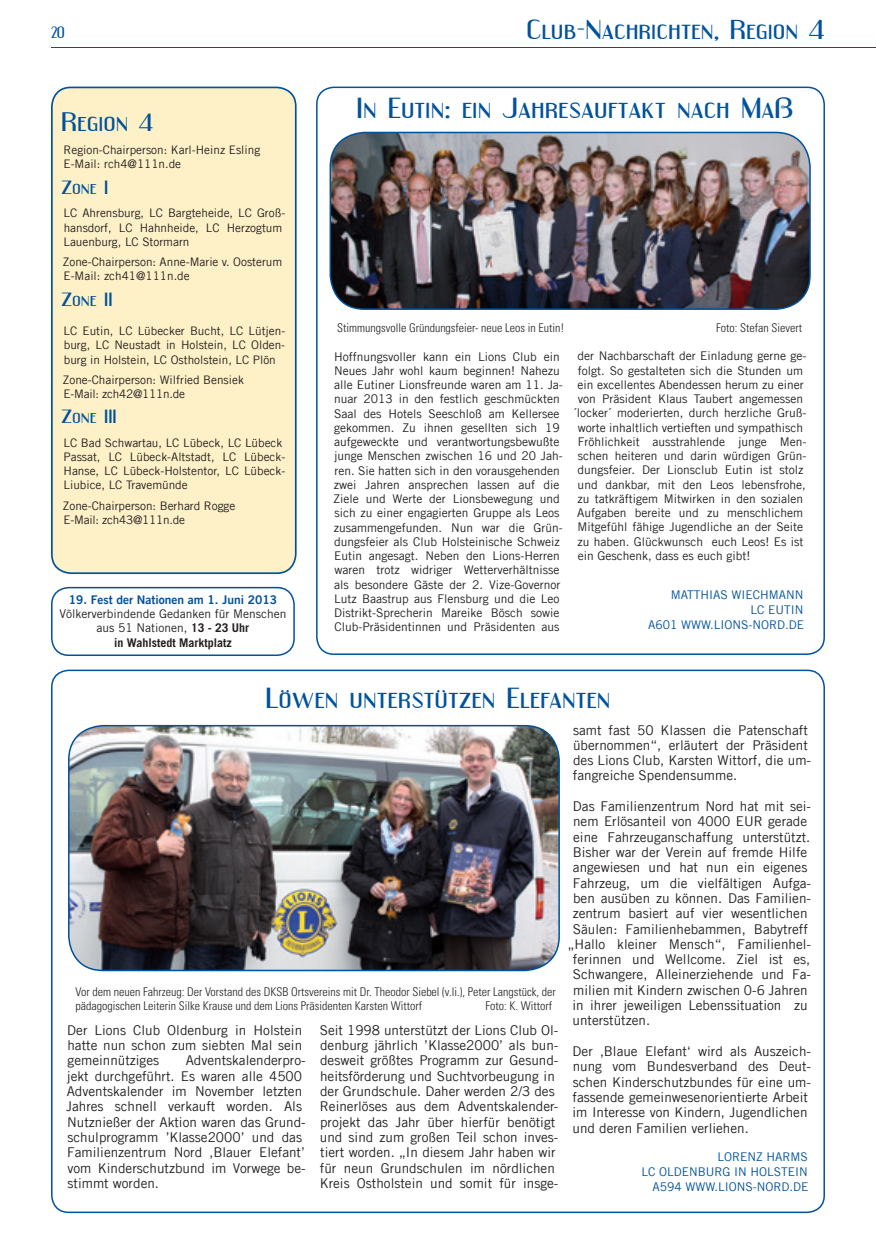
<style>
.page{position:relative;width:876px;height:1255px;background:#fff}
.page>*{position:absolute;margin:0;border:0;box-sizing:border-box;transform-origin:0 0}
.t1{font:25.5px "Engebrechtre Expanded";color:#01529a}
.t2{font:24px "Engebrechtre Expanded";color:#01529a}
.t3{font:23.55px "Engebrechtre Expanded";color:#01529a}
.t4{font:16.8px "Engebrechtre Expanded";color:#01529a}
.t5{font:14.25px "Engebrechtre";color:#01529a}
.t6{font:13.5px/15.3px "Trade Gothic LT";color:#231f20}
.t7{font:12px/14.2px "Trade Gothic LT";color:#231f20}
.t8{font:300 condensed 12px/14.4px "Univers";color:#231f20}
.t9{font:12px "Trade Gothic LT";color:#01529a}
.t10{font:12px/14.4px "Trade Gothic";color:#231f20;text-align:center}
.t11{font:12px "Trade Gothic LT Bold Two";color:#01529a}
.t12{font:11.85px/14.1px "Trade Gothic LT";color:#231f20}
.s1{font-size:21.9px}
.s2{font-weight:700}
</style>
<div class="page">
<hr style="left:51px;top:47px;width:825px;height:1px;background:#01529a">
<div style="left:52px;top:87px;width:244px;height:486px;background:#fef1c7;border-radius:19px"></div>
<div style="left:51px;top:87px;width:246px;height:487px;border:2px solid #01529a;border-radius:19px"></div>
<div style="left:316px;top:87px;width:509px;height:568px;border:2px solid #01529a;border-radius:17px"></div>
<img style="left:330px;top:133px;width:480px;height:176px">
<div style="left:330px;top:132px;width:481px;height:178px;border:2px solid #01529a;border-radius:34px"></div>
<img style="left:69px;top:725px;width:490px;height:245px">
<div style="left:68px;top:725px;width:492px;height:246px;border:2px solid #01529a;border-radius:34px"></div>
<div style="left:51px;top:587px;width:244px;height:69px;border:2px solid #01529a;border-radius:17px"></div>
<p class="t5" style="left:51px;top:24px;width:15px">20</p>
<h2 class="t2" style="left:526px;top:16px;width:300px">Club-Nachrichten, Region 4</h2>
<h3 class="t3" style="left:61px;top:107px;width:94px">Region <span class="s1">4</span></h3>
<p class="t12" style="left:64px;top:143px;width:198px">Region-Chairperson: Karl-Heinz Esling<br>E-Mail: rch4@111n.de</p>
<p class="t4" style="left:61px;top:177px;width:48px">Zone I</p>
<p class="t12" style="left:64px;top:206px;width:223px">LC Ahrensburg, LC Bargteheide, LC Groß&shy;hansdorf, LC Hahnheide, LC Herzogtum<br>Lauenburg, LC Stormarn</p>
<p class="t12" style="left:63px;top:254px;width:221px">Zone-Chairperson: Anne-Marie v. Oosterum<br>E-Mail: zch41@111n.de</p>
<p class="t4" style="left:61px;top:289px;width:53px">Zone II</p>
<p class="t12" style="left:64px;top:324px;width:223px;text-align:justify">LC Eutin, LC Lübecker Bucht, LC Lütjen&shy;burg, LC Neustadt in Holstein, LC Olden&shy;burg in Holstein, LC Ostholstein, LC Plön</p>
<p class="t12" style="left:63px;top:372px;width:182px">Zone-Chairperson: Wilfried Bensiek<br>E-Mail: zch42@111n.de</p>
<p class="t4" style="left:61px;top:407px;width:57px">Zone III</p>
<p class="t12" style="left:64px;top:435px;width:223px">LC Bad Schwartau, LC Lübeck, LC Lübeck Passat, LC Lübeck-Altstadt, LC Lübeck-Hanse, LC Lübeck-Holstentor, LC Lübeck-Liubice, LC Travemünde</p>
<p class="t12" style="left:63px;top:498px;width:174px">Zone-Chairperson: Berhard Rogge<br>E-Mail: zch43@111n.de</p>
<p class="t11" style="left:69px;top:592px;width:210px">19. Fest der Nationen am 1. Juni 2013</p>
<p class="t10" style="left:59px;top:606px;width:229px">Völkerverbindende Gedanken für Menschen aus 51 Nationen, <span class="s2">13 - 23 Uhr<br>in Wahlstedt Marktplatz</span></p>
<h1 class="t1" style="left:357px;top:93px;width:439px">In Eutin: ein Jahresauftakt nach Maß</h1>
<p class="t8" style="left:337px;top:320px;width:229px">Stimmungsvolle Gründungsfeier- neue Leos in Eutin!</p>
<p class="t8" style="left:716px;top:320px;width:87px">Foto: Stefan Sievert</p>
<p class="t7" style="left:334px;top:349px;width:231px">Hoffnungsvoller kann ein Lions Club ein Neues Jahr wohl kaum beginnen! Nahezu alle Eutiner Lionsfreunde waren am 11. Ja&shy;nuar 2013 in den festlich geschmückten Saal des Hotels Seeschloß am Kellersee gekommen. Zu ihnen gesellten sich 19 aufgeweckte und verantwortungsbewußte junge Menschen zwischen 16 und 20 Jah&shy;ren. Sie hatten sich in den vorausgehenden zwei Jahren ansprechen lassen auf die Ziele und Werte der Lionsbewegung und sich zu einer engagierten Gruppe als Leos zusammengefunden. Nun war die Grün&shy;dungsfeier als Club Holsteinische Schweiz Eutin angesagt. Neben den Lions-Herren waren trotz widriger Wetterverhältnisse als besondere Gäste der 2. Vize-Governor Lutz Baastrup aus Flensburg und die Leo Distrikt-Sprecherin Mareike Bösch sowie Club-Präsidentinnen und Präsidenten aus</p>
<p class="t7" style="left:578px;top:349px;width:230px">der Nachbarschaft der Einladung gerne ge-</p>
<p class="t7" style="left:578px;top:363px;width:227px">folgt. So gestalteten sich die Stunden um</p>
<p class="t7" style="left:578px;top:377px;width:228px">ein excellentes Abendessen herum zu einer</p>
<p class="t7" style="left:578px;top:391px;width:227px">von Präsident Klaus Taubert angemessen</p>
<p class="t7" style="left:574px;top:406px;width:234px">´locker´ moderierten, durch herzliche Gruß-</p>
<p class="t7" style="left:578px;top:420px;width:227px">worte inhaltlich vertieften und sympathisch</p>
<p class="t7" style="left:578px;top:434px;width:230px">Fröhlichkeit ausstrahlende junge Men-</p>
<p class="t7" style="left:578px;top:448px;width:230px">schen heiteren und darin würdigen Grün-</p>
<p class="t7" style="left:578px;top:463px;width:227px">dungsfeier. Der Lionsclub Eutin ist stolz</p>
<p class="t7" style="left:578px;top:477px;width:230px">und dankbar, mit den Leos lebensfrohe,</p>
<p class="t7" style="left:577px;top:491px;width:227px">zu tatkräftigem Mitwirken in den sozialen</p>
<p class="t7" style="left:577px;top:505px;width:227px">Aufgaben bereite und zu menschlichem</p>
<p class="t7" style="left:578px;top:520px;width:227px">Mitgefühl fähige Jugendliche an der Seite</p>
<p class="t7" style="left:577px;top:534px;width:228px">zu haben. Glückwunsch euch Leos! Es ist</p>
<p class="t7" style="left:578px;top:548px;width:174px">ein Geschenk, dass es euch gibt!</p>
<p class="t9" style="left:671px;top:587px;width:18px">Matthias</p>
<p class="t9" style="left:731px;top:587px;width:19px">Wiechmann</p>
<p class="t9" style="left:750px;top:602px;width:33px">LC Eutin</p>
<p class="t9" style="left:648px;top:617px;width:44px">A601 www</p>
<p class="t9" style="left:710px;top:617px;width:12px">.lions</p>
<p class="t9" style="left:748px;top:617px;width:13px">-nord</p>
<p class="t9" style="left:785px;top:617px;width:12px">.de</p>
<h1 class="t1" style="left:265px;top:682px;width:347px">Löwen unterstützen Elefanten</h1>
<p class="t8" style="left:76px;top:984px;width:482px">Vor dem neuen Fahrzeug: Der Vorstand des DKSB Ortsvereins mit Dr. Theodor Siebel (v.li.), Peter Langstück, der pädagogischen Leiterin Silke Krause und dem Lions Präsidenten Karsten Wittorf</p>
<p class="t8" style="left:485px;top:998px;width:68px">Foto: K. Wittorf</p>
<p class="t6" style="left:67px;top:1022px;width:236px;text-align:justify">Der Lions Club Oldenburg in Holstein hatte nun schon zum siebten Mal sein gemeinnütziges</p>
<p class="t6" style="left:66px;top:1052px;width:241px;text-indent:120px">Adventskalenderpro&shy;jekt durchgeführt. Es waren alle 4500<br>Adventskalender im November letzten Jahres schnell verkauft worden. Als Nutznießer der Aktion waren das Grund&shy;schulprogramm ’Klasse2000’ und das Familienzentrum Nord ‚Blauer Elefant’ vom Kinderschutzbund im Vorwege be&shy;stimmt worden.</p>
<p class="t6" style="left:320px;top:1022px;width:240px">Seit 1998 unterstützt der Lions Club Ol&shy;denburg jährlich ’Klasse2000’ als bun&shy;desweit größtes Programm zur Gesund&shy;heitsförderung und Suchtvorbeugung in der Grundschule. Daher werden 2/3 des Reinerlöses aus dem Adventskalender&shy;projekt das Jahr über hierfür benötigt und sind zum großen Teil schon inves&shy;tiert worden. „In diesem Jahr haben wir für neun Grundschulen im nördlichen Kreis Ostholstein und somit für insge-</p>
<p class="t6" style="left:573px;top:722px;width:240px">samt fast 50 Klassen die Patenschaft übernommen“, erläutert der Präsident des Lions Club, Karsten Wittorf, die um&shy;fangreiche Spendensumme.</p>
<p class="t6" style="left:573px;top:798px;width:240px">Das Familienzentrum Nord hat mit sei-</p>
<p class="t6" style="left:573px;top:813px;width:236px">nem Erlösanteil von 4000 EUR gerade</p>
<p class="t6" style="left:573px;top:829px;width:239px">eine Fahrzeuganschaffung unterstützt.</p>
<p class="t6" style="left:573px;top:844px;width:236px">Bisher war der Verein auf fremde Hilfe</p>
<p class="t6" style="left:573px;top:859px;width:236px">angewiesen und hat nun ein eigenes</p>
<p class="t6" style="left:573px;top:875px;width:240px">Fahrzeug, um die vielfältigen Aufga-</p>
<p class="t6" style="left:573px;top:890px;width:239px">ben ausüben zu können. Das Familien-</p>
<p class="t6" style="left:573px;top:905px;width:236px">zentrum basiert auf vier wesentlichen</p>
<p class="t6" style="left:573px;top:920px;width:237px">Säulen: Familienhebammen, Babytreff</p>
<p class="t6" style="left:568px;top:936px;width:245px">„Hallo kleiner Mensch“, Familienhel-</p>
<p class="t6" style="left:573px;top:951px;width:239px">ferinnen und Wellcome. Ziel ist es,</p>
<p class="t6" style="left:573px;top:966px;width:240px">Schwangere, Alleinerziehende und Fa-</p>
<p class="t6" style="left:573px;top:982px;width:236px">milien mit Kindern zwischen 0-6 Jahren</p>
<p class="t6" style="left:572px;top:997px;width:237px">in ihrer jeweiligen Lebenssituation zu</p>
<p class="t6" style="left:573px;top:1012px;width:79px">unterstützen.</p>
<p class="t6" style="left:572px;top:1043px;width:240px">Der ‚Blaue Elefant‘ wird als Auszeich&shy;nung vom Bundesverband des Deut&shy;schen Kinderschutzbundes für eine um&shy;fassende gemeinwesenorientierte Arbeit im Interesse von Kindern, Jugendlichen und deren Familien verliehen.</p>
<p class="t9" style="left:717px;top:1149px;width:16px">Lorenz</p>
<p class="t9" style="left:766px;top:1149px;width:18px">Harms</p>
<p class="t9" style="left:641px;top:1164px;width:35px">LC Oldenburg</p>
<p class="t9" style="left:734px;top:1164px;width:33px">in Holstein</p>
<p class="t9" style="left:652px;top:1179px;width:44px">A594 www</p>
<p class="t9" style="left:714px;top:1179px;width:12px">.lions</p>
<p class="t9" style="left:753px;top:1179px;width:13px">-nord</p>
<p class="t9" style="left:789px;top:1179px;width:12px">.de</p>
</div>
